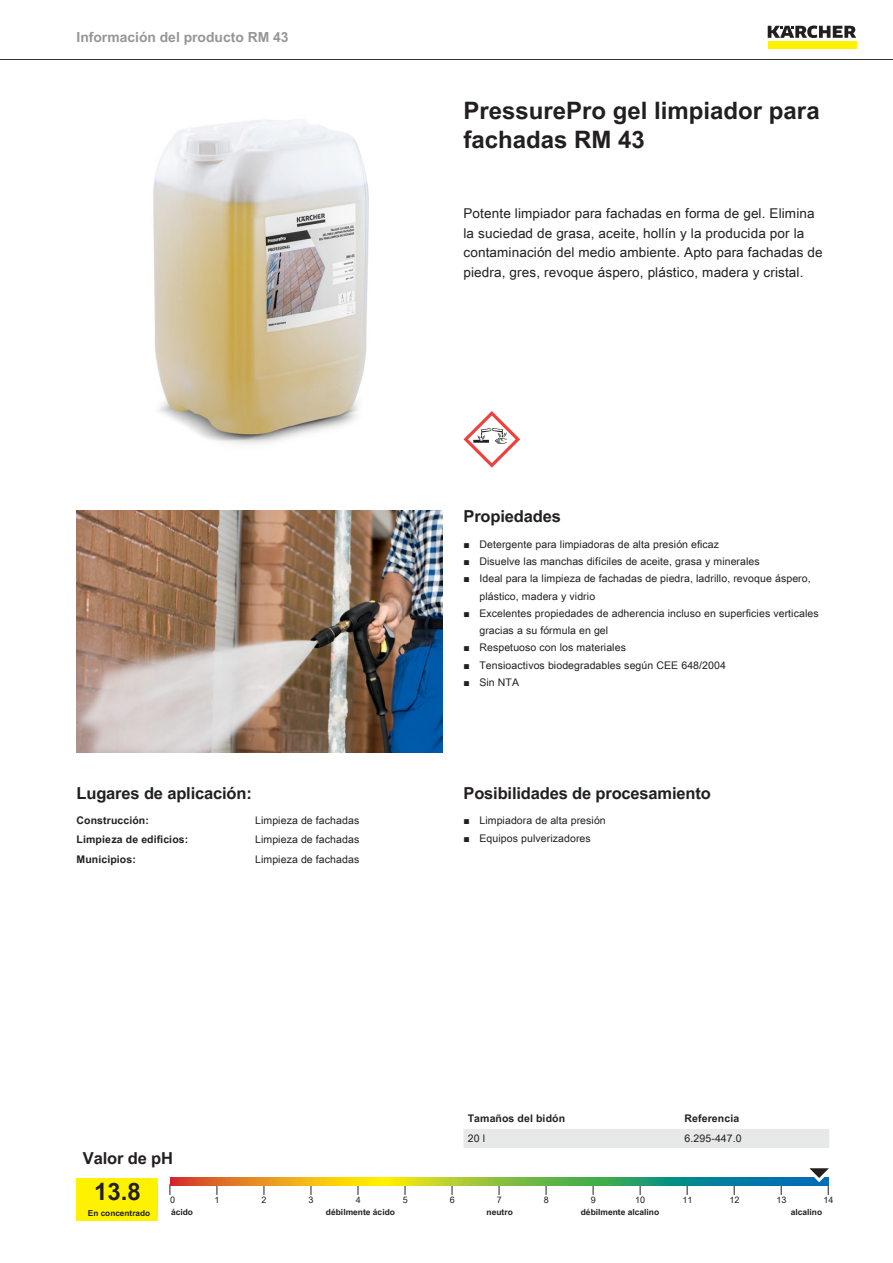
<style>
.page{position:relative;width:893px;height:1263px;background:#fff}
.page>*{position:absolute;margin:0;border:0;box-sizing:border-box;transform-origin:0 0}
.t1{font:700 24px/28.8px "Arial Unicode MS";color:#231f20}
.t2{font:700 16.5px "Arial Unicode MS";letter-spacing:-.01em;color:#231f20}
.t3{font:700 13.8px "Arial Unicode MS";color:#949698}
.t4{font:13.5px/19.5px "Arial Unicode MS";letter-spacing:.01em;color:#231f20}
.t5{font:10.5px/17.2px "Arial Unicode MS";letter-spacing:.01em;color:#231f20}
.t6{font:700 10.5px "Arial Unicode MS";letter-spacing:.01em;color:#231f20}
.t7{font:9px "Arial Unicode MS";color:#231f20}
.t8{font:700 8.4px "Arial Unicode MS";color:#231f20}
.t9{font:700 8.25px "Arial Unicode MS";color:#231f20}
.s1{font-family:"Arial"}
</style>
<div class="page">
<hr style="left:0;top:59px;width:893px;height:1px;background:#231f20">
<div style="left:768px;top:42px;width:88px;height:7px;background:#fff200"></div>
<svg style="left:768px;top:26px;width:88px;height:12px"></svg>
<img style="left:153px;top:119px;width:216px;height:325px">
<svg style="left:463px;top:411px;width:57px;height:57px"></svg>
<img style="left:77px;top:510px;width:365px;height:243px">
<div style="left:77px;top:1178px;width:81px;height:42px;background:#fff200"></div>
<svg style="left:170px;top:1178px;width:631px;height:8px"></svg>
<svg style="left:801px;top:1168px;width:28px;height:27px"></svg>
<div style="left:463px;top:1129px;width:366px;height:19px;background:#e7e8e8"></div>
<h3 class="t3" style="left:77px;top:27px;width:214px">Información del producto RM 43</h3>
<h2 class="t2" style="left:77px;top:780px;width:177px">Lugares de aplicación:</h2>
<p class="t6" style="left:77px;top:812px;width:74px">Construcción:</p>
<p class="t5" style="left:255px;top:811px;width:106px">Limpieza de fachadas</p>
<p class="t6" style="left:77px;top:832px;width:113px">Limpieza de edificios:</p>
<p class="t5" style="left:255px;top:831px;width:106px">Limpieza de fachadas</p>
<p class="t6" style="left:77px;top:851px;width:61px">Municipios:</p>
<p class="t5" style="left:255px;top:850px;width:106px">Limpieza de fachadas</p>
<h1 class="t1" style="left:463px;top:97px;width:358px">PressurePro gel limpiador para fachadas RM 43</h1>
<p class="t4" style="left:463px;top:203px;width:361px">Potente limpiador para fachadas en forma de gel. Elimina la suciedad de grasa, aceite, hollín y la producida por la contaminación del medio ambiente. Apto para fachadas de piedra, gres, revoque áspero, plástico, madera y cristal.</p>
<h2 class="t2" style="left:463px;top:504px;width:99px">Propiedades</h2>
<p class="t5" style="left:463px;top:535px;width:257px"><span class="s1">■</span> Detergente para limpiadoras de alta presión eficaz</p>
<p class="t5" style="left:463px;top:553px;width:298px"><span class="s1">■</span> Disuelve las manchas difíciles de aceite, grasa y minerales</p>
<p class="t5" style="left:479px;top:570px;width:333px;text-indent:-16px"><span class="s1">■</span> Ideal para la limpieza de fachadas de piedra, ladrillo, revoque áspero, plástico, madera y vidrio</p>
<p class="t5" style="left:479px;top:604px;width:341px;text-indent:-16px"><span class="s1">■</span> Excelentes propiedades de adherencia incluso en superficies verticales gracias a su fórmula en gel</p>
<p class="t5" style="left:463px;top:639px;width:164px"><span class="s1">■</span> Respetuoso con los materiales</p>
<p class="t5" style="left:463px;top:656px;width:264px"><span class="s1">■</span> Tensioactivos biodegradables según CEE 648/2004</p>
<p class="t5" style="left:463px;top:673px;width:57px"><span class="s1">■</span> Sin NTA</p>
<h2 class="t2" style="left:463px;top:780px;width:249px">Posibilidades de procesamiento</h2>
<p class="t5" style="left:463px;top:812px;width:144px"><span class="s1">■</span> Limpiadora de alta presión</p>
<p class="t5" style="left:463px;top:829px;width:129px"><span class="s1">■</span> Equipos pulverizadores</p>
<p class="t6" style="left:468px;top:1111px;width:99px">Tamaños del bidón</p>
<p class="t6" style="left:685px;top:1111px;width:56px">Referencia</p>
<p class="t5" style="left:468px;top:1129px;width:19px">20 l</p>
<p class="t5" style="left:685px;top:1129px;width:59px">6.295-447.0</p>
<h2 class="t2" style="left:83px;top:1146px;width:92px">Valor de pH</h2>
<h1 class="t1" style="left:94px;top:1178px;width:48px">13.8</h1>
<p class="t7" style="left:170px;top:1193px;width:7px">0</p>
<p class="t7" style="left:215px;top:1193px;width:7px">1</p>
<p class="t7" style="left:262px;top:1193px;width:7px">2</p>
<p class="t7" style="left:309px;top:1193px;width:7px">3</p>
<p class="t7" style="left:356px;top:1193px;width:7px">4</p>
<p class="t7" style="left:403px;top:1193px;width:7px">5</p>
<p class="t7" style="left:450px;top:1193px;width:7px">6</p>
<p class="t7" style="left:497px;top:1193px;width:7px">7</p>
<p class="t7" style="left:544px;top:1193px;width:7px">8</p>
<p class="t7" style="left:591px;top:1193px;width:7px">9</p>
<p class="t7" style="left:635px;top:1193px;width:12px">10</p>
<p class="t7" style="left:682px;top:1193px;width:12px">11</p>
<p class="t7" style="left:729px;top:1193px;width:12px">12</p>
<p class="t7" style="left:776px;top:1193px;width:12px">13</p>
<p class="t7" style="left:823px;top:1193px;width:12px">14</p>
<p class="t9" style="left:88px;top:1207px;width:64px">En concentrado</p>
<p class="t8" style="left:171px;top:1206px;width:24px">ácido</p>
<p class="t8" style="left:326px;top:1206px;width:71px">débilmente ácido</p>
<p class="t8" style="left:487px;top:1206px;width:28px">neutro</p>
<p class="t8" style="left:581px;top:1206px;width:80px">débilmente alcalino</p>
<p class="t8" style="left:791px;top:1206px;width:33px">alcalino</p>
</div>
